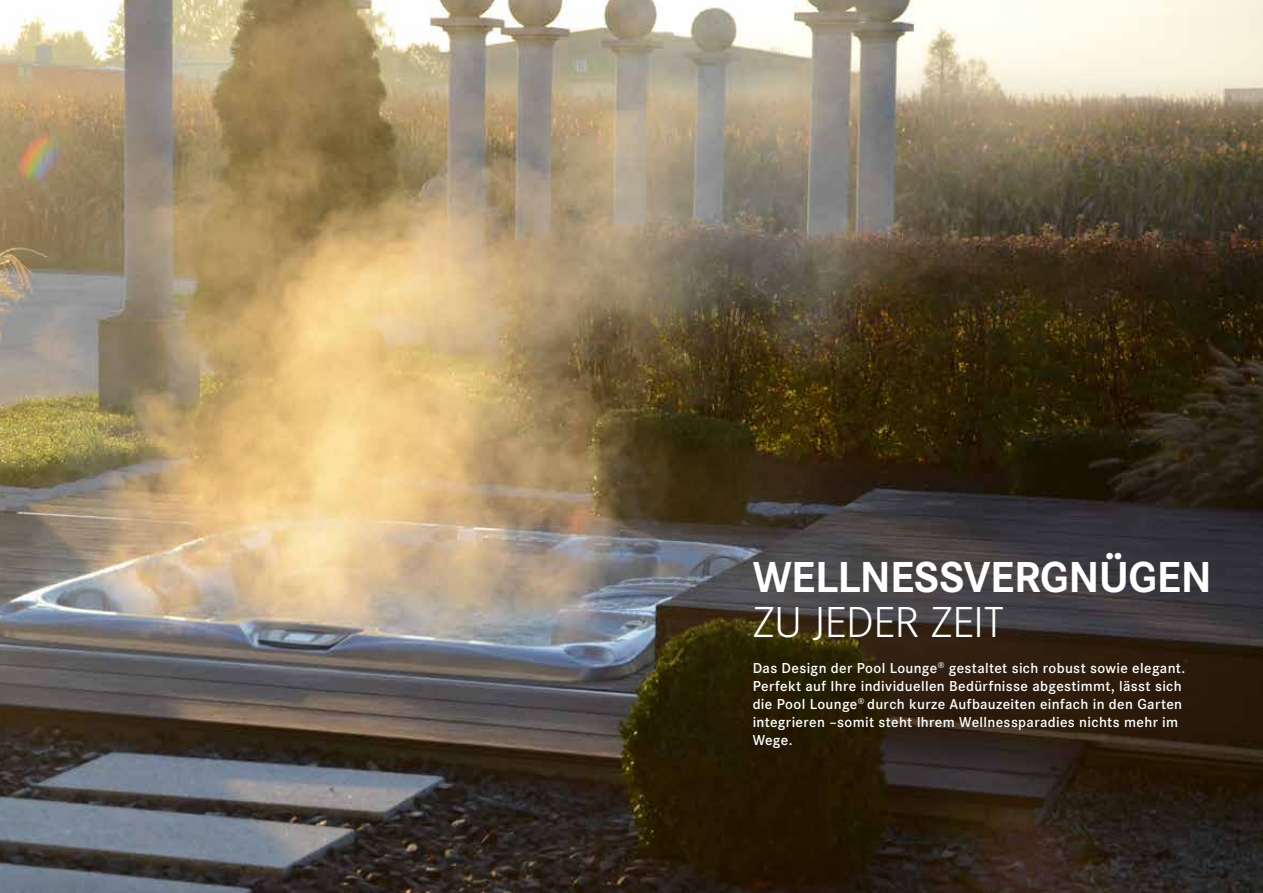
<style>
.page{position:relative;width:1263px;height:893px;background:#fff}
.page>*{position:absolute;margin:0;border:0;box-sizing:border-box;transform-origin:0 0}
.t1{font:700 45px "Corporate S";letter-spacing:-.01em;color:#fff}
.t2{font:300 45px "Corporate S";letter-spacing:-.01em;color:#fff}
.t3{font:600 15px/18px "Corporate S";letter-spacing:.025em;color:#fff}
</style>
<div class="page">
<img style="left:0;top:0;width:1263px;height:893px">
<h1 class="t1" style="left:753px;top:545px;width:461px">WELLNESSVERGNÜGEN</h1>
<h1 class="t2" style="left:753px;top:592px;width:253px">ZU JEDER ZEIT</h1>
<p class="t3" style="left:753px;top:658px;width:434px">Das Design der Pool Lounge<sup>®</sup> gestaltet sich robust sowie elegant.<br>Perfekt auf Ihre individuellen Bedürfnisse abgestimmt, lässt sich die Pool Lounge<sup>®</sup> durch kurze Aufbauzeiten einfach in den Garten integrieren –somit steht Ihrem Wellnessparadies nichts mehr im Wege.</p>
</div>
